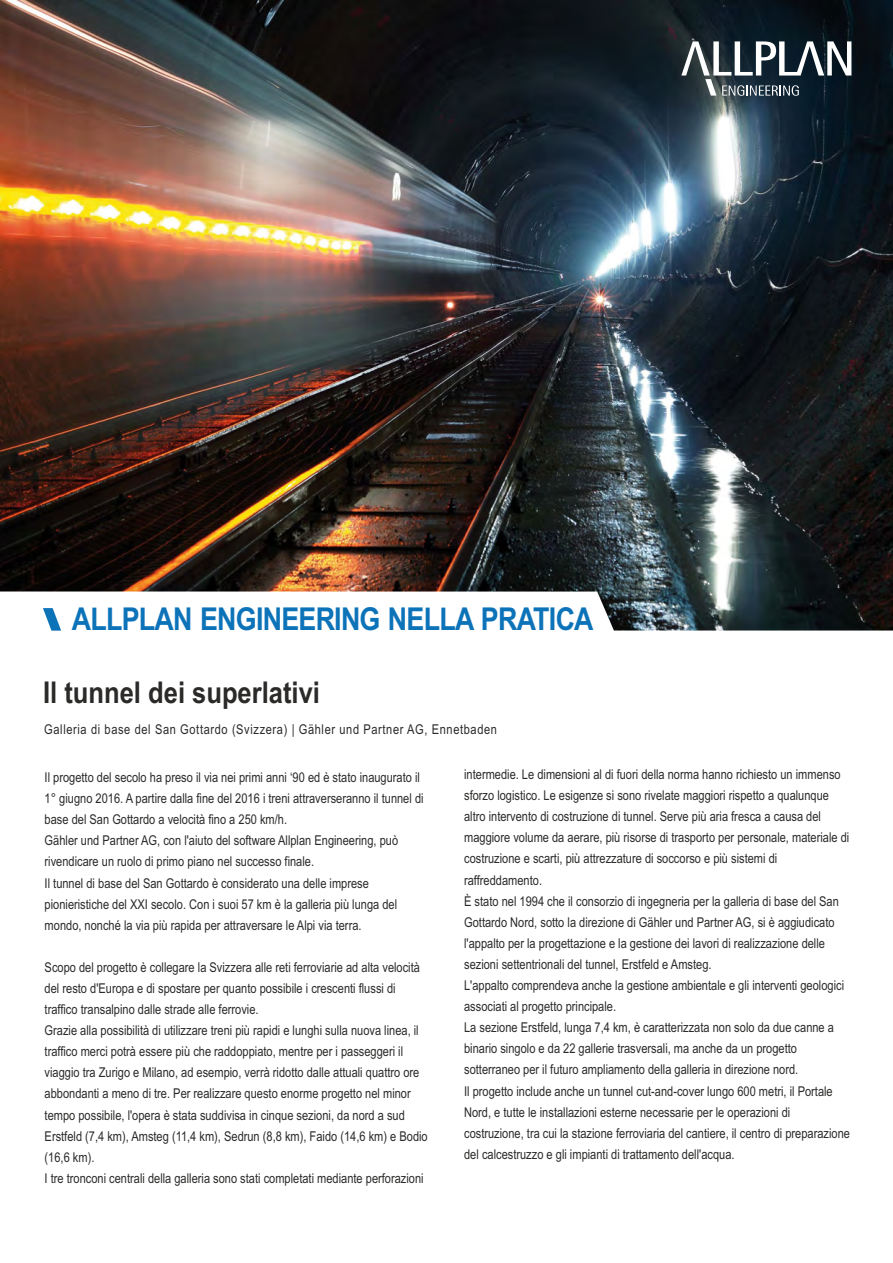
<style>
.page{position:relative;width:893px;height:1263px;background:#fff}
.page>*{position:absolute;margin:0;border:0;box-sizing:border-box;transform-origin:0 0}
.t1{font:700 31.5px "Arial";letter-spacing:-.03em;color:#0d73b9;scale:.85 1}
.t2{font:700 30px "Arial";color:#2b2a29;scale:.85 1}
.t3{font:13.5px/21.1px "Arial Narrow";color:#2b2a29}
.t4{font:13.5px "Arial Narrow";letter-spacing:.045em;color:#2b2a29}
</style>
<div class="page">
<img style="left:0;top:0;width:893px;height:630px">
<svg style="left:43px;top:608px;width:18px;height:23px"></svg>
<svg style="left:681px;top:41px;width:170px;height:55px"></svg>
<h1 class="t1" style="left:72px;top:607px;width:615px">ALLPLAN ENGINEERING NELLA PRATICA</h1>
<h2 class="t2" style="left:43px;top:681px;width:327px">Il tunnel dei superlativi</h2>
<p class="t4" style="left:44px;top:724px;width:454px">Galleria di base del San Gottardo (Svizzera) | Gähler und Partner AG, Ennetbaden</p>
<p class="t3" style="left:45px;top:768px;width:380px">Il progetto del secolo ha preso il via nei primi anni ‘90 ed è stato inaugurato il 1° giugno 2016. A partire dalla fine del 2016 i treni attraverseranno il tunnel di base del San Gottardo a velocità fino a 250 km/h.<br>Gähler und Partner AG, con l'aiuto del software Allplan Engineering, può rivendicare un ruolo di primo piano nel successo finale.<br>Il tunnel di base del San Gottardo è considerato una delle imprese pionieristiche del XXI secolo. Con i suoi 57 km è la galleria più lunga del mondo, nonché la via più rapida per attraversare le Alpi via terra.</p>
<p class="t3" style="left:45px;top:958px;width:385px">Scopo del progetto è collegare la Svizzera alle reti ferroviarie ad alta velocità del resto d'Europa e di spostare per quanto possibile i crescenti flussi di traffico transalpino dalle strade alle ferrovie.<br>Grazie alla possibilità di utilizzare treni più rapidi e lunghi sulla nuova linea, il traffico merci potrà essere più che raddoppiato, mentre per i passeggeri il viaggio tra Zurigo e Milano, ad esempio, verrà ridotto dalle attuali quattro ore abbondanti a meno di tre. Per realizzare questo enorme progetto nel minor tempo possibile, l'opera è stata suddivisa in cinque sezioni, da nord a sud Erstfeld (7,4 km), Amsteg (11,4 km), Sedrun (8,8 km), Faido (14,6 km) e Bodio (16,6 km).<br>I tre tronconi centrali della galleria sono stati completati mediante perforazioni</p>
<p class="t3" style="left:464px;top:765px;width:387px">intermedie. Le dimensioni al di fuori della norma hanno richiesto un immenso sforzo logistico. Le esigenze si sono rivelate maggiori rispetto a qualunque altro intervento di costruzione di tunnel. Serve più aria fresca a causa del maggiore volume da aerare, più risorse di trasporto per personale, materiale di costruzione e scarti, più attrezzature di soccorso e più sistemi di raffreddamento.<br>È stato nel 1994 che il consorzio di ingegneria per la galleria di base del San Gottardo Nord, sotto la direzione di Gähler und Partner AG, si è aggiudicato l'appalto per la progettazione e la gestione dei lavori di realizzazione delle sezioni settentrionali del tunnel, Erstfeld e Amsteg.<br>L'appalto comprendeva anche la gestione ambientale e gli interventi geologici associati al progetto principale.<br>La sezione Erstfeld, lunga 7,4 km, è caratterizzata non solo da due canne a binario singolo e da 22 gallerie trasversali, ma anche da un progetto sotterraneo per il futuro ampliamento della galleria in direzione nord.<br>Il progetto include anche un tunnel cut-and-cover lungo 600 metri, il Portale Nord, e tutte le installazioni esterne necessarie per le operazioni di costruzione, tra cui la stazione ferroviaria del cantiere, il centro di preparazione del calcestruzzo e gli impianti di trattamento dell'acqua.</p>
</div>
